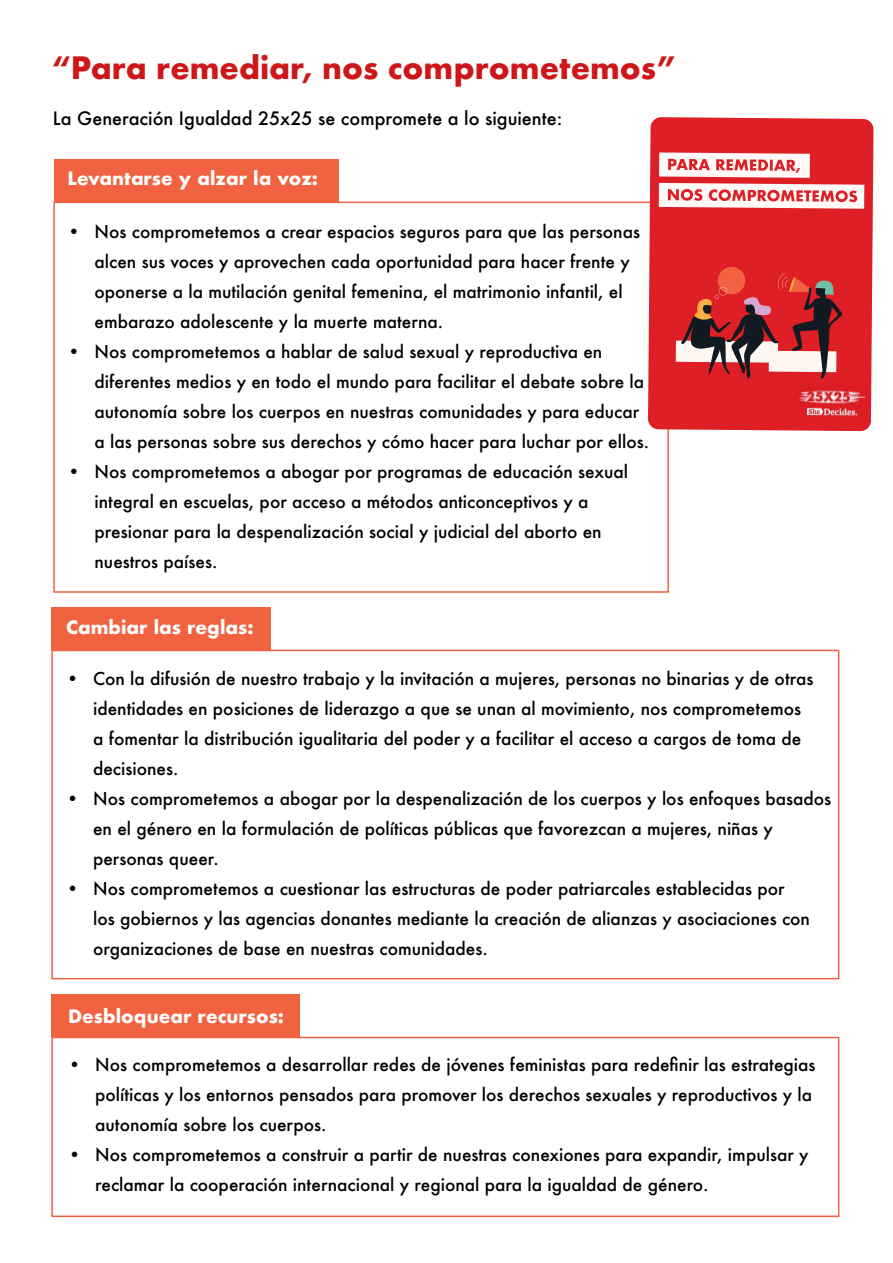
<style>
.page{position:relative;width:893px;height:1263px;background:#fff}
.page>*{position:absolute;margin:0;border:0;box-sizing:border-box;transform-origin:0 0}
.t1{font:700 30px "Futura";color:#cd1719}
.t2{font:700 18px "Futura";color:#fff}
.t3{font:500 18px "Futura";color:#000}
.t4{font:500 17.25px/30px "Futura";color:#000}
</style>
<div class="page">
<div style="left:54px;top:159px;width:284px;height:43px;background:#f16241"></div>
<div style="left:53px;top:202px;width:616px;height:391px;border:2px solid #f16241"></div>
<div style="left:51px;top:608px;width:219px;height:42px;background:#f16241"></div>
<div style="left:51px;top:995px;width:249px;height:42px;background:#f16241"></div>
<div style="left:51px;top:650px;width:788px;height:329px;border:2px solid #f16241"></div>
<div style="left:51px;top:1037px;width:788px;height:180px;border:2px solid #f16241"></div>
<div style="left:648px;top:117px;width:225px;height:314px;background:#de1f26"></div>
<svg style="left:659px;top:152px;width:205px;height:57px"></svg>
<img style="left:793px;top:384px;width:79px;height:39px">
<div style="left:718px;top:267px;width:27px;height:27px;background:#f26140;border-radius:50%"></div>
<svg style="left:676px;top:273px;width:166px;height:106px"></svg>
<h1 class="t1" style="left:51px;top:46px;width:626px">“Para remediar, nos comprometemos”</h1>
<p class="t3" style="left:53px;top:106px;width:511px">La Generación Igualdad 25x25 se compromete a lo siguiente:</p>
<p class="t2" style="left:67px;top:165px;width:252px">Levantarse y alzar la voz:</p>
<p class="t4" style="left:94px;top:216px;width:547px;text-indent:-27px">• Nos comprometemos a crear espacios seguros para que las personas alcen sus voces y aprovechen cada oportunidad para hacer frente y oponerse a la mutilación genital femenina, el matrimonio infantil, el embarazo adolescente y la muerte materna.</p>
<p class="t4" style="left:94px;top:336px;width:556px;text-indent:-27px">• Nos comprometemos a hablar de salud sexual y reproductiva en diferentes medios y en todo el mundo para facilitar el debate sobre la autonomía sobre los cuerpos en nuestras comunidades y para educar a las personas sobre sus derechos y cómo hacer para luchar por ellos.</p>
<p class="t4" style="left:94px;top:456px;width:535px;text-indent:-27px">• Nos comprometemos a abogar por programas de educación sexual integral en escuelas, por acceso a métodos anticonceptivos y a presionar para la despenalización social y judicial del aborto en nuestros países.</p>
<p class="t2" style="left:66px;top:615px;width:189px">Cambiar las reglas:</p>
<p class="t4" style="left:93px;top:664px;width:722px;text-indent:-27px">• Con la difusión de nuestro trabajo y la invitación a mujeres, personas no binarias y de otras identidades en posiciones de liderazgo a que se unan al movimiento, nos comprometemos a fomentar la distribución igualitaria del poder y a facilitar el acceso a cargos de toma de decisiones.</p>
<p class="t4" style="left:93px;top:784px;width:740px;text-indent:-27px">• Nos comprometemos a abogar por la despenalización de los cuerpos y los enfoques basados en el género en la formulación de políticas públicas que favorezcan a mujeres, niñas y personas queer.</p>
<p class="t4" style="left:93px;top:874px;width:718px;text-indent:-27px">• Nos comprometemos a cuestionar las estructuras de poder patriarcales establecidas por los gobiernos y las agencias donantes mediante la creación de alianzas y asociaciones con organizaciones de base en nuestras comunidades.</p>
<p class="t2" style="left:68px;top:1003px;width:217px">Desbloquear recursos:</p>
<p class="t4" style="left:95px;top:1049px;width:722px;text-indent:-27px">• Nos comprometemos a desarrollar redes de jóvenes feministas para redefinir las estrategias políticas y los entornos pensados para promover los derechos sexuales y reproductivos y la autonomía sobre los cuerpos.</p>
<p class="t4" style="left:95px;top:1139px;width:715px;text-indent:-27px">• Nos comprometemos a construir a partir de nuestras conexiones para expandir, impulsar y reclamar la cooperación internacional y regional para la igualdad de género.</p>
</div>
